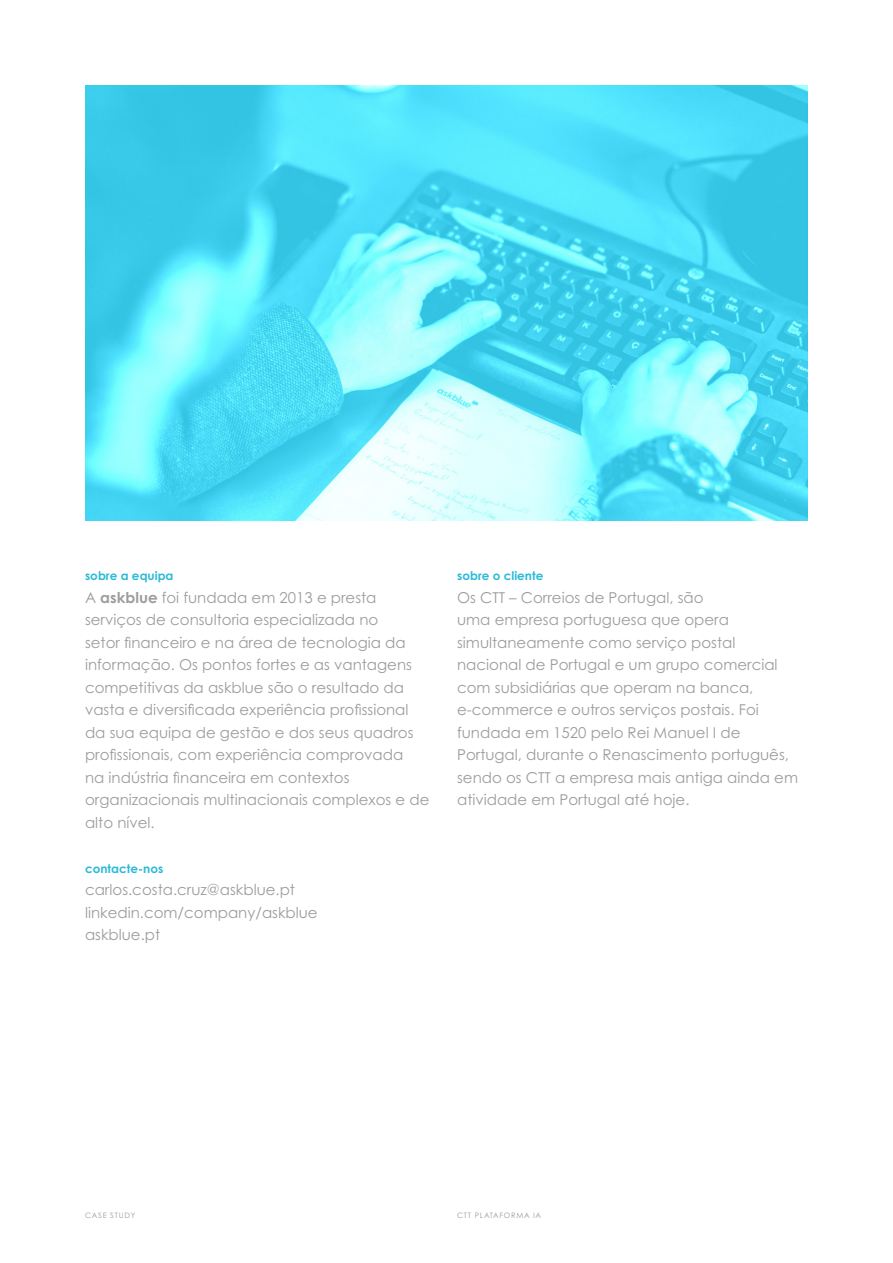
<style>
.page{position:relative;width:893px;height:1263px;background:#fff}
.page>*{position:absolute;margin:0;border:0;box-sizing:border-box;transform-origin:0 0}
.t1{font:15px/22.5px "Century Gothic Std";color:#9d9d9c}
.t2{font:700 12px "Century Gothic Std";color:#2cbad8}
.t3{font:7.5px "Century Gothic Std";letter-spacing:.1em;color:#9d9d9c}
.s1{font-weight:700}
</style>
<div class="page">
<img style="left:85px;top:85px;width:723px;height:435px">
<p class="t2" style="left:85px;top:568px;width:90px">sobre a equipa</p>
<p class="t1" style="left:85px;top:586px;width:346px">A <span class="s1">askblue</span> foi fundada em 2013 e presta serviços de consultoria especializada no<br>setor financeiro e na área de tecnologia da informação. Os pontos fortes e as vantagens competitivas da askblue são o resultado da vasta e diversificada experiência profissional da sua equipa de gestão e dos seus quadros profissionais, com experiência comprovada<br>na indústria financeira em contextos organizacionais multinacionais complexos e de alto nível.</p>
<p class="t2" style="left:85px;top:861px;width:80px">contacte-nos</p>
<p class="t1" style="left:85px;top:878px;width:211px">carlos.costa.cruz@askblue.pt</p>
<p class="t1" style="left:85px;top:901px;width:234px">linkedin.com/company/askblue</p>
<p class="t1" style="left:85px;top:923px;width:77px">askblue.pt</p>
<p class="t2" style="left:457px;top:568px;width:88px">sobre o cliente</p>
<p class="t1" style="left:457px;top:586px;width:342px">Os CTT – Correios de Portugal, são<br>uma empresa portuguesa que opera simultaneamente como serviço postal nacional de Portugal e um grupo comercial com subsidiárias que operam na banca, e-commerce e outros serviços postais. Foi fundada em 1520 pelo Rei Manuel I de Portugal, durante o Renascimento português, sendo os CTT a empresa mais antiga ainda em atividade em Portugal até hoje.</p>
<p class="t3" style="left:85px;top:1211px;width:52px">CASE STUDY</p>
<p class="t3" style="left:457px;top:1211px;width:86px">CTT PLATAFORMA IA</p>
</div>
